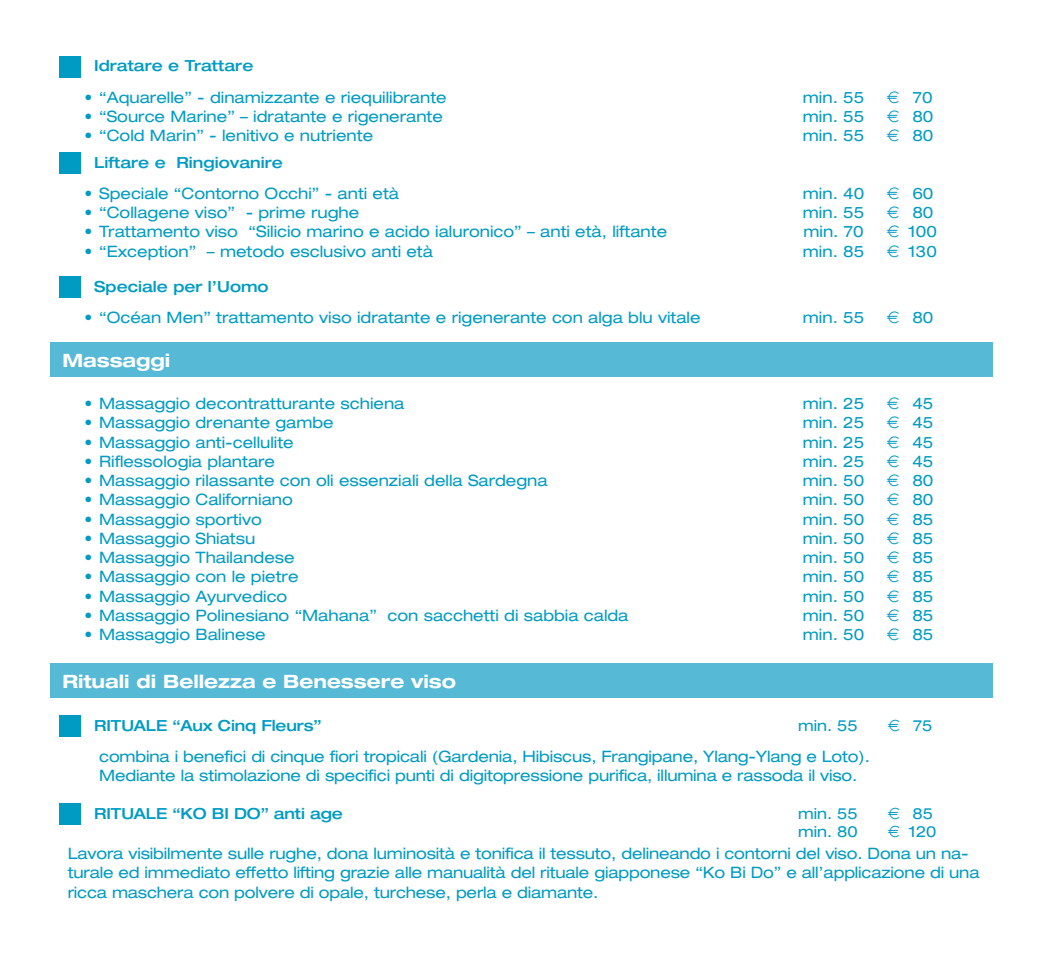
<style>
.page{position:relative;width:1042px;height:955px;background:#fff}
.page>*{position:absolute;margin:0;border:0;box-sizing:border-box;transform-origin:0 0}
.t1{font:700 expanded 18.38px "Helvetica Neue";color:#fff}
.Stile_di_paragrafo_1{font:expanded 15.75px/19.2px "Helvetica Neue";color:#009bc3}
.t2{font:500 expanded 15.4px "Helvetica Neue";color:#009bc3}
.t3{font:expanded 15.4px "Helvetica Neue";color:#009bc3}
.s1{font-family:"Euro Logo";font-stretch:normal}
</style>
<div class="page">
<div style="left:60px;top:56px;width:21px;height:22px;background:#009bc3"></div>
<div style="left:60px;top:152px;width:21px;height:22px;background:#009bc3"></div>
<div style="left:60px;top:277px;width:21px;height:21px;background:#009bc3"></div>
<div style="left:50px;top:343px;width:942px;height:34px;background:#56b9d6"></div>
<div style="left:50px;top:663px;width:942px;height:35px;background:#56b9d6"></div>
<div style="left:60px;top:715px;width:21px;height:22px;background:#009bc3"></div>
<div style="left:60px;top:803px;width:21px;height:22px;background:#009bc3"></div>
<p class="t2" style="left:94px;top:56px;width:161px">Idratare e Trattare</p>
<p class="Stile_di_paragrafo_1" style="left:84px;top:87px;width:364px">• “Aquarelle” - dinamizzante e riequilibrante</p>
<p class="Stile_di_paragrafo_1" style="left:803px;top:87px;width:63px">min. 55</p>
<p class="Stile_di_paragrafo_1" style="left:887px;top:87px;width:47px"><span class="s1">h</span> 70</p>
<p class="Stile_di_paragrafo_1" style="left:84px;top:106px;width:360px">• “Source Marine” – idratante e rigenerante</p>
<p class="Stile_di_paragrafo_1" style="left:803px;top:106px;width:63px">min. 55</p>
<p class="Stile_di_paragrafo_1" style="left:887px;top:106px;width:48px"><span class="s1">h</span> 80</p>
<p class="Stile_di_paragrafo_1" style="left:84px;top:126px;width:290px">• “Cold Marin” - lenitivo e nutriente</p>
<p class="Stile_di_paragrafo_1" style="left:803px;top:126px;width:63px">min. 55</p>
<p class="Stile_di_paragrafo_1" style="left:887px;top:126px;width:48px"><span class="s1">h</span> 80</p>
<p class="t2" style="left:94px;top:153px;width:190px">Liftare e Ringiovanire</p>
<p class="Stile_di_paragrafo_1" style="left:84px;top:183px;width:316px">• Speciale “Contorno Occhi” - anti età</p>
<p class="Stile_di_paragrafo_1" style="left:803px;top:183px;width:63px">min. 40</p>
<p class="Stile_di_paragrafo_1" style="left:887px;top:183px;width:48px"><span class="s1">h</span> 60</p>
<p class="Stile_di_paragrafo_1" style="left:84px;top:203px;width:276px">• “Collagene viso” - prime rughe</p>
<p class="Stile_di_paragrafo_1" style="left:803px;top:203px;width:63px">min. 55</p>
<p class="Stile_di_paragrafo_1" style="left:887px;top:203px;width:48px"><span class="s1">h</span> 80</p>
<p class="Stile_di_paragrafo_1" style="left:84px;top:222px;width:584px">• Trattamento viso “Silicio marino e acido ialuronico” – anti età, liftante</p>
<p class="Stile_di_paragrafo_1" style="left:803px;top:222px;width:62px">min. 70</p>
<p class="Stile_di_paragrafo_1" style="left:887px;top:222px;width:52px"><span class="s1">h</span> 100</p>
<p class="Stile_di_paragrafo_1" style="left:84px;top:241px;width:350px">• “Exception” – metodo esclusivo anti età</p>
<p class="Stile_di_paragrafo_1" style="left:803px;top:241px;width:63px">min. 85</p>
<p class="Stile_di_paragrafo_1" style="left:887px;top:241px;width:52px"><span class="s1">h</span> 130</p>
<p class="t2" style="left:94px;top:277px;width:176px">Speciale per l’Uomo</p>
<p class="Stile_di_paragrafo_1" style="left:84px;top:308px;width:618px">• “Océan Men” trattamento viso idratante e rigenerante con alga blu vitale</p>
<p class="Stile_di_paragrafo_1" style="left:803px;top:308px;width:63px">min. 55</p>
<p class="Stile_di_paragrafo_1" style="left:887px;top:308px;width:48px"><span class="s1">h</span> 80</p>
<p class="t1" style="left:62px;top:349px;width:109px">Massaggi</p>
<p class="Stile_di_paragrafo_1" style="left:84px;top:394px;width:322px">• Massaggio decontratturante schiena</p>
<p class="Stile_di_paragrafo_1" style="left:803px;top:394px;width:63px">min. 25</p>
<p class="Stile_di_paragrafo_1" style="left:887px;top:394px;width:48px"><span class="s1">h</span> 45</p>
<p class="Stile_di_paragrafo_1" style="left:84px;top:413px;width:251px">• Massaggio drenante gambe</p>
<p class="Stile_di_paragrafo_1" style="left:803px;top:413px;width:63px">min. 25</p>
<p class="Stile_di_paragrafo_1" style="left:887px;top:413px;width:48px"><span class="s1">h</span> 45</p>
<p class="Stile_di_paragrafo_1" style="left:84px;top:432px;width:211px">• Massaggio anti-cellulite</p>
<p class="Stile_di_paragrafo_1" style="left:803px;top:432px;width:63px">min. 25</p>
<p class="Stile_di_paragrafo_1" style="left:887px;top:432px;width:48px"><span class="s1">h</span> 45</p>
<p class="Stile_di_paragrafo_1" style="left:84px;top:451px;width:192px">• Riflessologia plantare</p>
<p class="Stile_di_paragrafo_1" style="left:803px;top:451px;width:63px">min. 25</p>
<p class="Stile_di_paragrafo_1" style="left:887px;top:451px;width:48px"><span class="s1">h</span> 45</p>
<p class="Stile_di_paragrafo_1" style="left:84px;top:471px;width:465px">• Massaggio rilassante con oli essenziali della Sardegna</p>
<p class="Stile_di_paragrafo_1" style="left:803px;top:471px;width:63px">min. 50</p>
<p class="Stile_di_paragrafo_1" style="left:887px;top:471px;width:48px"><span class="s1">h</span> 80</p>
<p class="Stile_di_paragrafo_1" style="left:84px;top:490px;width:210px">• Massaggio Californiano</p>
<p class="Stile_di_paragrafo_1" style="left:803px;top:490px;width:63px">min. 50</p>
<p class="Stile_di_paragrafo_1" style="left:887px;top:490px;width:48px"><span class="s1">h</span> 80</p>
<p class="Stile_di_paragrafo_1" style="left:84px;top:509px;width:179px">• Massaggio sportivo</p>
<p class="Stile_di_paragrafo_1" style="left:803px;top:509px;width:63px">min. 50</p>
<p class="Stile_di_paragrafo_1" style="left:887px;top:509px;width:48px"><span class="s1">h</span> 85</p>
<p class="Stile_di_paragrafo_1" style="left:84px;top:528px;width:172px">• Massaggio Shiatsu</p>
<p class="Stile_di_paragrafo_1" style="left:803px;top:528px;width:63px">min. 50</p>
<p class="Stile_di_paragrafo_1" style="left:887px;top:528px;width:48px"><span class="s1">h</span> 85</p>
<p class="Stile_di_paragrafo_1" style="left:84px;top:548px;width:212px">• Massaggio Thailandese</p>
<p class="Stile_di_paragrafo_1" style="left:803px;top:548px;width:63px">min. 50</p>
<p class="Stile_di_paragrafo_1" style="left:887px;top:548px;width:48px"><span class="s1">h</span> 85</p>
<p class="Stile_di_paragrafo_1" style="left:84px;top:567px;width:216px">• Massaggio con le pietre</p>
<p class="Stile_di_paragrafo_1" style="left:803px;top:567px;width:63px">min. 50</p>
<p class="Stile_di_paragrafo_1" style="left:887px;top:567px;width:48px"><span class="s1">h</span> 85</p>
<p class="Stile_di_paragrafo_1" style="left:84px;top:586px;width:205px">• Massaggio Ayurvedico</p>
<p class="Stile_di_paragrafo_1" style="left:803px;top:586px;width:63px">min. 50</p>
<p class="Stile_di_paragrafo_1" style="left:887px;top:586px;width:48px"><span class="s1">h</span> 85</p>
<p class="Stile_di_paragrafo_1" style="left:84px;top:605px;width:546px">• Massaggio Polinesiano “Mahana” con sacchetti di sabbia calda</p>
<p class="Stile_di_paragrafo_1" style="left:803px;top:605px;width:63px">min. 50</p>
<p class="Stile_di_paragrafo_1" style="left:887px;top:605px;width:48px"><span class="s1">h</span> 85</p>
<p class="Stile_di_paragrafo_1" style="left:84px;top:625px;width:183px">• Massaggio Balinese</p>
<p class="Stile_di_paragrafo_1" style="left:803px;top:625px;width:63px">min. 50</p>
<p class="Stile_di_paragrafo_1" style="left:887px;top:625px;width:48px"><span class="s1">h</span> 85</p>
<p class="t1" style="left:62px;top:670px;width:395px">Rituali di Bellezza e Benessere viso</p>
<p class="t2" style="left:94px;top:716px;width:229px">RITUALE “Aux Cinq Fleurs”</p>
<p class="t3" style="left:798px;top:716px;width:61px">min. 55</p>
<p class="t3" style="left:887px;top:716px;width:46px"><span class="s1">h</span> 75</p>
<p class="Stile_di_paragrafo_1" style="left:99px;top:746px;width:772px">combina i benefici di cinque fiori tropicali (Gardenia, Hibiscus, Frangipane, Ylang-Ylang e Loto).</p>
<p class="Stile_di_paragrafo_1" style="left:99px;top:766px;width:760px">Mediante la stimolazione di specifici punti di digitopressione purifica, illumina e rassoda il viso.</p>
<p class="t2" style="left:94px;top:804px;width:250px">RITUALE “KO BI DO” anti age</p>
<p class="t3" style="left:798px;top:804px;width:61px">min. 55</p>
<p class="t3" style="left:887px;top:804px;width:47px"><span class="s1">h</span> 85</p>
<p class="t3" style="left:798px;top:823px;width:61px">min. 80</p>
<p class="t3" style="left:887px;top:823px;width:50px"><span class="s1">h</span> 120</p>
<p class="Stile_di_paragrafo_1" style="left:68px;top:844px;width:913px">Lavora visibilmente sulle rughe, dona luminosità e tonifica il tessuto, delineando i contorni del viso. Dona un na&shy;turale ed immediato effetto lifting grazie alle manualità del rituale giapponese “Ko Bi Do” e all’applicazione di una ricca maschera con polvere di opale, turchese, perla e diamante.</p>
</div>
